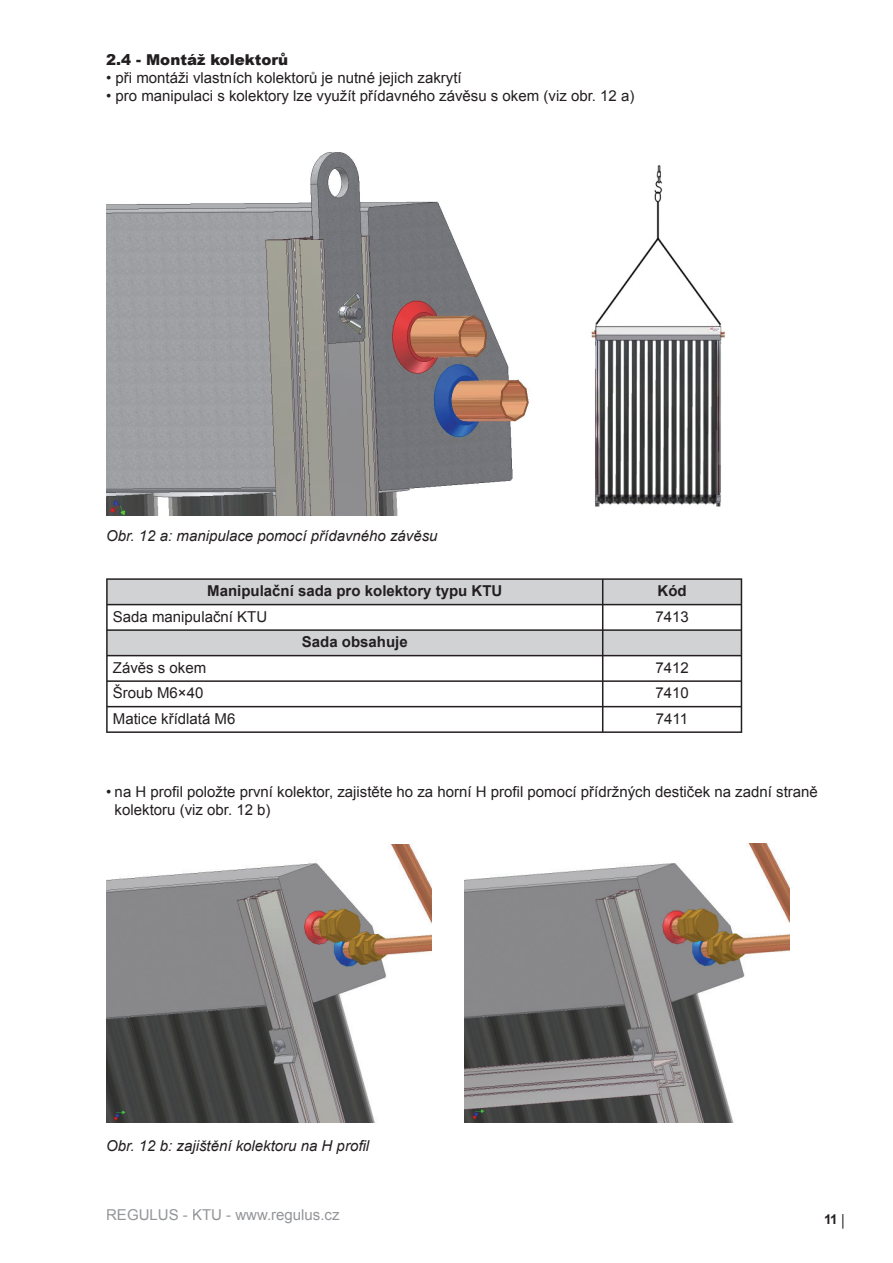
<style>
.page{position:relative;width:893px;height:1263px;background:#fff}
.page>*{position:absolute;margin:0;border:0;box-sizing:border-box;transform-origin:0 0}
.t1{font:15px/18px "Arial";color:#231f20}
.t2{font:italic 15px "Arial";color:#231f20}
.t3{font:700 15px "Arial";color:#231f20}
.t4{font:15px "Arial";color:#939598}
.t5{font:900 15px "Arial";color:#231f20}
.t6{font:700 13.5px "Arial";color:#231f20}
</style>
<div class="page">
<img style="left:106px;top:152px;width:423px;height:363px">
<img style="left:591px;top:165px;width:134px;height:342px">
<svg style="left:108px;top:580px;width:632px;height:75px;fill:#d1d2d4"></svg>
<hr style="left:106px;top:578px;width:496px;height:2px;background:#231f20">
<hr style="left:106px;top:580px;width:2px;height:24px;background:#231f20">
<hr style="left:602px;top:578px;width:140px;height:2px;background:#231f20">
<hr style="left:740px;top:580px;width:2px;height:24px;background:#231f20">
<hr style="left:106px;top:604px;width:496px;height:1px;background:#231f20">
<hr style="left:106px;top:605px;width:2px;height:24px;background:#231f20">
<hr style="left:602px;top:604px;width:140px;height:1px;background:#231f20">
<hr style="left:740px;top:605px;width:2px;height:24px;background:#231f20">
<hr style="left:106px;top:629px;width:496px;height:2px;background:#231f20">
<hr style="left:106px;top:631px;width:2px;height:24px;background:#231f20">
<hr style="left:602px;top:629px;width:140px;height:2px;background:#231f20">
<hr style="left:740px;top:631px;width:2px;height:24px;background:#231f20">
<hr style="left:106px;top:655px;width:496px;height:1px;background:#231f20">
<hr style="left:106px;top:656px;width:2px;height:24px;background:#231f20">
<hr style="left:602px;top:655px;width:140px;height:1px;background:#231f20">
<hr style="left:740px;top:656px;width:2px;height:24px;background:#231f20">
<hr style="left:106px;top:680px;width:496px;height:2px;background:#231f20">
<hr style="left:106px;top:682px;width:2px;height:24px;background:#231f20">
<hr style="left:602px;top:680px;width:140px;height:2px;background:#231f20">
<hr style="left:740px;top:682px;width:2px;height:24px;background:#231f20">
<hr style="left:106px;top:706px;width:496px;height:1px;background:#231f20">
<hr style="left:106px;top:707px;width:2px;height:24px;background:#231f20">
<hr style="left:602px;top:706px;width:140px;height:1px;background:#231f20">
<svg style="left:602px;top:580px;width:1px;height:151px"></svg>
<hr style="left:740px;top:707px;width:2px;height:24px;background:#231f20">
<hr style="left:106px;top:731px;width:636px;height:2px;background:#231f20">
<img style="left:106px;top:845px;width:325px;height:278px">
<img style="left:465px;top:843px;width:324px;height:280px">
<p class="t5" style="left:106px;top:49px;width:183px">2.4 - Montáž kolektorů</p>
<p class="t1" style="left:106px;top:69px;width:357px">• při montáži vlastních kolektorů je nutné jejich zakrytí</p>
<p class="t1" style="left:106px;top:87px;width:529px">• pro manipulaci s kolektory lze využít přídavného závěsu s okem (viz obr. 12 a)</p>
<p class="t2" style="left:106px;top:528px;width:333px">Obr. 12 a: manipulace pomocí přídavného závěsu</p>
<p class="t3" style="left:207px;top:582px;width:297px">Manipulační sada pro kolektory typu KTU</p>
<p class="t3" style="left:657px;top:582px;width:31px">Kód</p>
<p class="t1" style="left:113px;top:607px;width:156px">Sada manipulační KTU</p>
<p class="t1" style="left:655px;top:607px;width:35px">7413</p>
<p class="t3" style="left:302px;top:633px;width:107px">Sada obsahuje</p>
<p class="t1" style="left:113px;top:658px;width:95px">Závěs s okem</p>
<p class="t1" style="left:655px;top:658px;width:35px">7412</p>
<p class="t1" style="left:113px;top:684px;width:92px">Šroub M6×40</p>
<p class="t1" style="left:655px;top:684px;width:35px">7410</p>
<p class="t1" style="left:113px;top:709px;width:124px">Matice křídlatá M6</p>
<p class="t1" style="left:656px;top:709px;width:34px">7411</p>
<p class="t1" style="left:115px;top:782px;width:704px;text-indent:-9px">• na H profil položte první kolektor, zajistěte ho za horní H profil pomocí přídržných destiček na zadní straně kolektoru (viz obr. 12 b)</p>
<p class="t2" style="left:106px;top:1137px;width:264px">Obr. 12 b: zajištění kolektoru na H profil</p>
<p class="t4" style="left:106px;top:1206px;width:235px">REGULUS - KTU - www.regulus.cz</p>
<p class="t6" style="left:824px;top:1212px;width:25px">11 <sub>│</sub></p>
</div>
